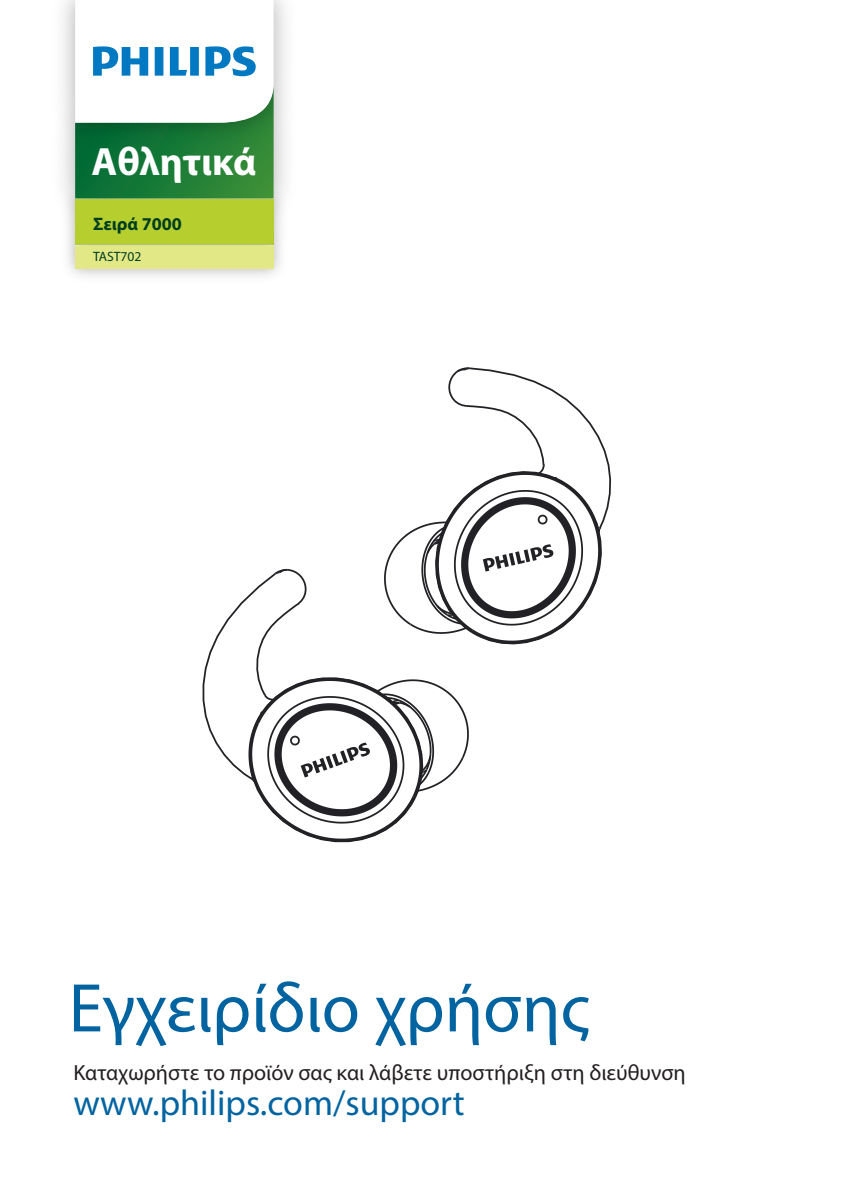
<style>
.page{position:relative;width:842px;height:1191px;background:#fff}
.page>*{position:absolute;margin:0;border:0;box-sizing:border-box;transform-origin:0 0}
.t1{font:69.4px "Myriad Pro";color:#0164a1}
.t2{font:700 39.6px "Myriad Pro";color:#fff}
.t3{font:36px "Myriad Pro";color:#0164a1}
.t4{font:22px "Myriad Pro";color:#231f20}
.t5{font:700 18px "Myriad Pro";color:#003e20}
.t6{font:13.6px "Myriad Pro";color:#003e20}
</style>
<div class="page">
<svg style="left:75px;top:0;width:199px;height:178px"></svg>
<img style="left:57px;top:178px;width:234px;height:47px">
<div style="left:75px;top:198px;width:199px;height:47px;background:#b6cf2f"></div>
<div style="left:75px;top:245px;width:199px;height:24px;background:#e3e887"></div>
<svg style="left:202px;top:367px;width:410px;height:476px"></svg>
<h2 class="t2" style="left:91px;top:136px;width:166px">Αθλητικά</h2>
<p class="t5" style="left:93px;top:212px;width:90px">Σειρά 7000</p>
<p class="t6" style="left:93px;top:248px;width:50px">TAST702</p>
<h1 class="t1" style="left:69px;top:965px;width:522px">Εγχειρίδιο χρήσης</h1>
<p class="t4" style="left:73px;top:1058px;width:614px">Καταχωρήστε το προϊόν σας και λάβετε υποστήριξη στη διεύθυνση</p>
<h3 class="t3" style="left:73px;top:1081px;width:393px">www.philips.com/support</h3>
</div>
